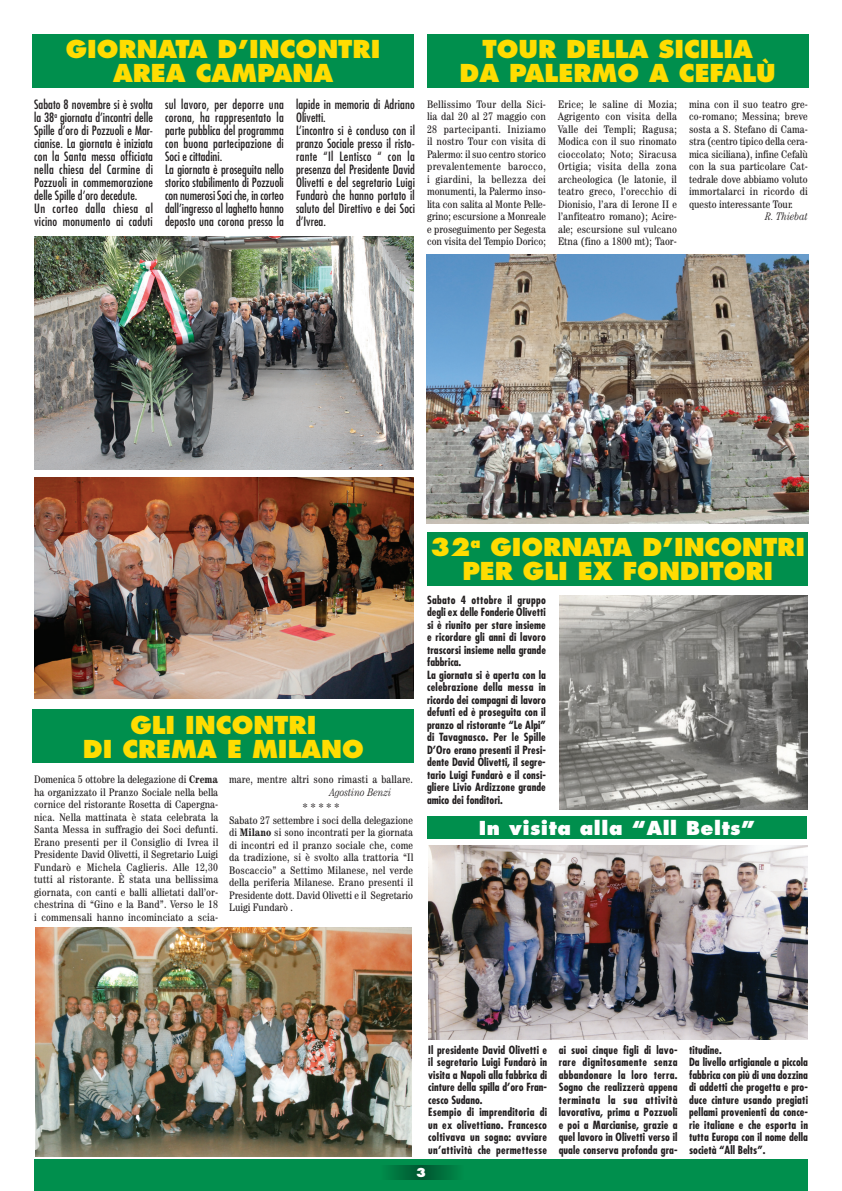
<style>
.page{position:relative;width:842px;height:1191px;background:#fff}
.page>*{position:absolute;margin:0;border:0;box-sizing:border-box;transform-origin:0 0}
.t1{font:800 24px/24px "Futura";color:#ffdc01;text-align:center}
.t2{font:800 18.7px "Futura";letter-spacing:.03em;color:#fff}
.t3{font:condensed 12.5px/13px "Futura";letter-spacing:.01em;color:#231f20}
.t4{font:800 12px "Futura";color:#fff}
.t5{font:condensed 11px/12.5px "Century IT Cby BT";letter-spacing:.01em;color:#231f20;text-align:justify}
.t6{font:700 condensed 11px/12.5px "Futura";letter-spacing:.005em;color:#231f20}
.t7{font:italic 300 condensed 11px "Century IT Cby BT";color:#231f20}
.s1{font-weight:700}
</style>
<div class="page">
<div style="left:34px;top:1159px;width:774px;height:32px;background:#008f4d"></div>
<svg style="left:387px;top:1165px;width:70px;height:14px"></svg>
<div style="left:427px;top:532px;width:381px;height:54px;background:#008f4d"></div>
<div style="left:33px;top:34px;width:381px;height:54px;background:#008f4d"></div>
<div style="left:427px;top:34px;width:381px;height:54px;background:#008f4d"></div>
<div style="left:33px;top:709px;width:381px;height:54px;background:#008f4d"></div>
<img style="left:35px;top:478px;width:379px;height:221px">
<img style="left:428px;top:845px;width:380px;height:194px">
<img style="left:559px;top:595px;width:249px;height:215px">
<img style="left:427px;top:254px;width:381px;height:270px">
<img style="left:34px;top:237px;width:379px;height:232px">
<div style="left:427px;top:816px;width:380px;height:23px;background:#008f4d"></div>
<img style="left:35px;top:928px;width:376px;height:229px">
<h1 class="t1" style="left:66px;top:38px;width:316px">GIORNATA D’INCONTRI<br>AREA CAMPANA</h1>
<h1 class="t1" style="left:460px;top:38px;width:318px">TOUR DELLA SICILIA<br>DA PALERMO A CEFALÙ</h1>
<p class="t3" style="left:34px;top:98px;width:120px">Sabato 8 novembre si è svolta la 38<sup>a</sup> giornata d’incontri delle<br>Spille d’oro di Pozzuoli e Mar&shy;cianise. La giornata è iniziata con la Santa messa officiata nella chiesa del Carmine di<br>Pozzuoli in commemorazione delle Spille d’oro decedute.<br>Un corteo dalla chiesa al vicino monumento ai caduti</p>
<p class="t3" style="left:165px;top:98px;width:120px">sul lavoro, per deporre una corona, ha rappresentato la parte pubblica del programma con buona partecipazione di<br>Soci e cittadini.<br>La giornata è proseguita nello storico stabilimento di Pozzuoli con numerosi Soci che, in corteo dall’ingresso al laghetto hanno deposto una corona presso la</p>
<p class="t3" style="left:296px;top:98px;width:120px">lapide in memoria di Adriano<br>Olivetti.<br>L’incontro si è concluso con il pranzo Sociale presso il risto&shy;rante “Il Lentisco “ con la presenza del Presidente David<br>Olivetti e del segretario Luigi<br>Fundarò che hanno portato il saluto del Direttivo e dei Soci d’Ivrea.</p>
<p class="t5" style="left:427px;top:98px;width:120px">Bellissimo Tour della Sici&shy;lia dal 20 al 27 maggio con 28 partecipanti. Iniziamo il nostro Tour con visita di Palermo: il suo centro storico prevalentemente barocco, i giardini, la bellezza dei monumenti, la Palermo inso&shy;lita con salita al Monte Pelle&shy;grino; escursione a Monreale e proseguimento per Segesta con visita del Tempio Dorico;</p>
<p class="t5" style="left:558px;top:98px;width:120px">Erice; le saline di Mozia; Agrigento con visita della Valle dei Templi; Ragusa; Modica con il suo rinomato cioccolato; Noto; Siracusa Ortigia; visita della zona archeologica (le latonie, il teatro greco, l’orecchio di Dionisio, l’ara di Ierone II e l’anfiteatro romano); Acire&shy;ale; escursione sul vulcano Etna (fino a 1800 mt); Taor-</p>
<p class="t5" style="left:689px;top:98px;width:120px">mina con il suo teatro gre&shy;co-romano; Messina; breve sosta a S. Stefano di Cama&shy;stra (centro tipico della cera&shy;mica siciliana), infine Cefalù con la sua particolare Cat&shy;tedrale dove abbiamo voluto immortalarci in ricordo di questo interessante Tour.</p>
<p class="t7" style="left:765px;top:210px;width:44px">R. Thiebat</p>
<h1 class="t1" style="left:430px;top:535px;width:376px">32<sup>a</sup> GIORNATA D’INCONTRI<br>PER GLI EX FONDITORI</h1>
<h1 class="t1" style="left:83px;top:713px;width:283px">GLI INCONTRI<br>DI CREMA E MILANO</h1>
<p class="t5" style="left:34px;top:773px;width:186px">Domenica 5 ottobre la delegazione di <span class="s1">Crema </span>ha organizzato il Pranzo Sociale nella bella cornice del ristorante Rosetta di Capergna&shy;nica. Nella mattinata è stata celebrata la Santa Messa in suffragio dei Soci defunti.<br>Erano presenti per il Consiglio di Ivrea il Presidente David Olivetti, il Segretario Luigi Fundarò e Michela Caglieris. Alle 12,30 tutti al ristorante. È stata una bellissima giornata, con canti e balli allietati dall’or&shy;chestrina di “Gino e la Band”. Verso le 18 i commensali hanno incominciato a scia-</p>
<p class="t5" style="left:229px;top:773px;width:185px">mare, mentre altri sono rimasti a ballare.</p>
<p class="t7" style="left:329px;top:785px;width:63px">Agostino Benzi</p>
<p class="t5" style="left:229px;top:801px;width:186px;text-align:left;text-indent:73px">* * * * *<br>Sabato 27 settembre i soci della delegazione di <span class="s1">Milano</span> si sono incontrati per la giornata di incontri ed il pranzo sociale che, come da tradizione, si è svolto alla trattoria “Il Boscaccio” a Settimo Milanese, nel verde della periferia Milanese. Erano presenti il Presidente dott. David Olivetti e il Segretario Luigi Fundarò .</p>
<p class="t6" style="left:427px;top:593px;width:120px">Sabato 4 ottobre il gruppo degli ex delle Fonderie Olivetti si è riunito per stare insieme e ricordare gli anni di lavoro trascorsi insieme nella grande fabbrica.<br>La giornata si è aperta con la celebrazione della messa in ricordo dei compagni di lavoro defunti ed è proseguita con il pranzo al ristorante “Le Alpi” di Tavagnasco. Per le Spille<br>D’Oro erano presenti il Presi&shy;dente David Olivetti, il segre&shy;tario Luigi Fundarò e il consi&shy;gliere Livio Ardizzone grande amico dei fonditori.</p>
<h2 class="t2" style="left:479px;top:816px;width:278px">In visita alla “All Belts”</h2>
<p class="t6" style="left:428px;top:1043px;width:120px">Il presidente David Olivetti e il segretario Luigi Fundarò in visita a Napoli alla fabbrica di cinture della spilla d’oro Fran&shy;cesco Sudano.<br>Esempio di imprenditoria di un ex olivettiano. Francesco coltivava un sogno: avviare un’attività che permettesse</p>
<p class="t6" style="left:559px;top:1043px;width:120px;text-align:justify">ai suoi cinque figli di lavo&shy;rare dignitosamente senza abbandonare la loro terra.<br>Sogno che realizzerà appena terminata la sua attività lavorativa, prima a Pozzuoli e poi a Marcianise, grazie a quel lavoro in Olivetti verso il quale conserva profonda gra-</p>
<p class="t6" style="left:689px;top:1043px;width:120px">titudine.<br>Da livello artigianale a piccola fabbrica con più di una dozzina di addetti che progetta e pro&shy;duce cinture usando pregiati pellami provenienti da conce&shy;rie italiane e che esporta in tutta Europa con il nome della società “All Belts”.</p>
<p class="t4" style="left:416px;top:1165px;width:11px">3</p>
</div>
